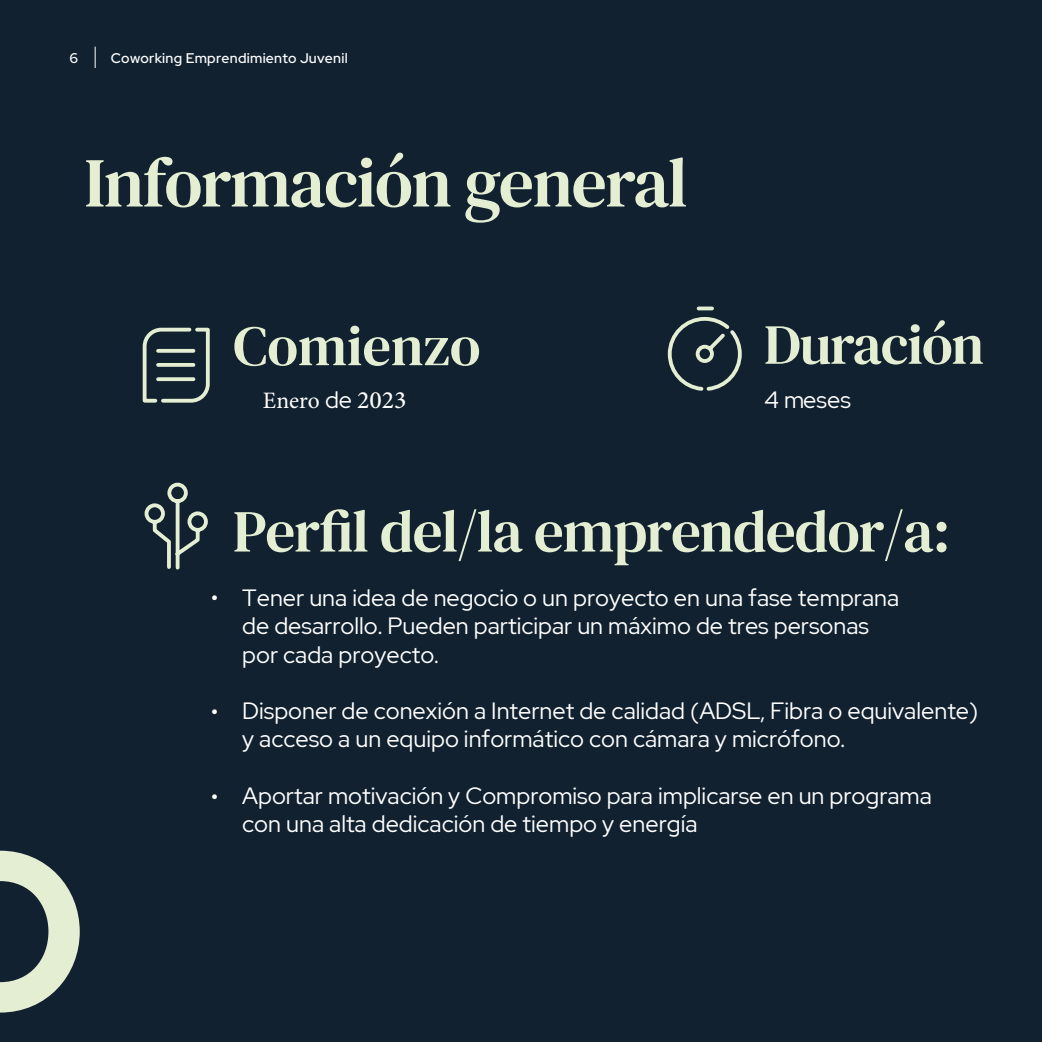
<style>
.page{position:relative;width:1042px;height:1042px;background:#11212f}
.page>*{position:absolute;margin:0;border:0;box-sizing:border-box;transform-origin:0 0}
.t1{font:70px "DM Serif Text";letter-spacing:-.02em;color:#e4eed2}
.t2{font:56.52px "DM Serif Text";letter-spacing:-.01em;color:#e4eed2}
.t3{font:23.45px/28.2px "Red Hat Display";color:#fff}
.t4{font:23.45px "Minion Pro";color:#fff}
.t5{font:500 14px "Red Hat Display";letter-spacing:.02em;color:#fff}
.s1{font-family:"Red Hat Display"}
.s2{font-family:"Adobe Arabic";font-size:35px}
</style>
<div class="page">
<svg style="left:95px;top:47px;width:1px;height:21px"></svg>
<svg style="left:234px;top:509px;width:712px;height:56px"></svg>
<svg style="left:142px;top:327px;width:68px;height:76px"></svg>
<svg style="left:667px;top:306px;width:75px;height:85px"></svg>
<svg style="left:144px;top:482px;width:64px;height:88px"></svg>
<svg style="left:0;top:850px;width:80px;height:162px"></svg>
<p class="t5" style="left:69px;top:49px;width:10px">6</p>
<p class="t5" style="left:111px;top:49px;width:238px">Coworking Emprendimiento Juvenil</p>
<h1 class="t1" style="left:84px;top:142px;width:604px">Información general</h1>
<h2 class="t2" style="left:233px;top:313px;width:249px">Comienzo</h2>
<h2 class="t2" style="left:764px;top:312px;width:221px">Duración</h2>
<p class="t3" style="left:764px;top:385px;width:88px">4 meses</p>
<p class="t4" style="left:263px;top:385px;width:145px">Enero <span class="s1">de</span> <span class="s2">2023</span></p>
<p class="t3" style="left:242px;top:583px;width:658px;text-indent:-31px">• Tener una idea de negocio o un proyecto en una fase temprana de desarrollo. Pueden participar un máximo de tres personas por cada proyecto.</p>
<p class="t3" style="left:242px;top:696px;width:737px">Disponer de conexión a Internet de calidad (ADSL, Fibra o equivalente) y acceso a un equipo informático con cámara y micrófono.</p>
<p class="t3" style="left:242px;top:781px;width:691px">Aportar motivación y Compromiso para implicarse en un programa con una alta dedicación de tiempo y energía</p>
<p class="t3" style="left:211px;top:697px;width:9px">•</p>
<p class="t3" style="left:211px;top:782px;width:9px">•</p>
</div>
